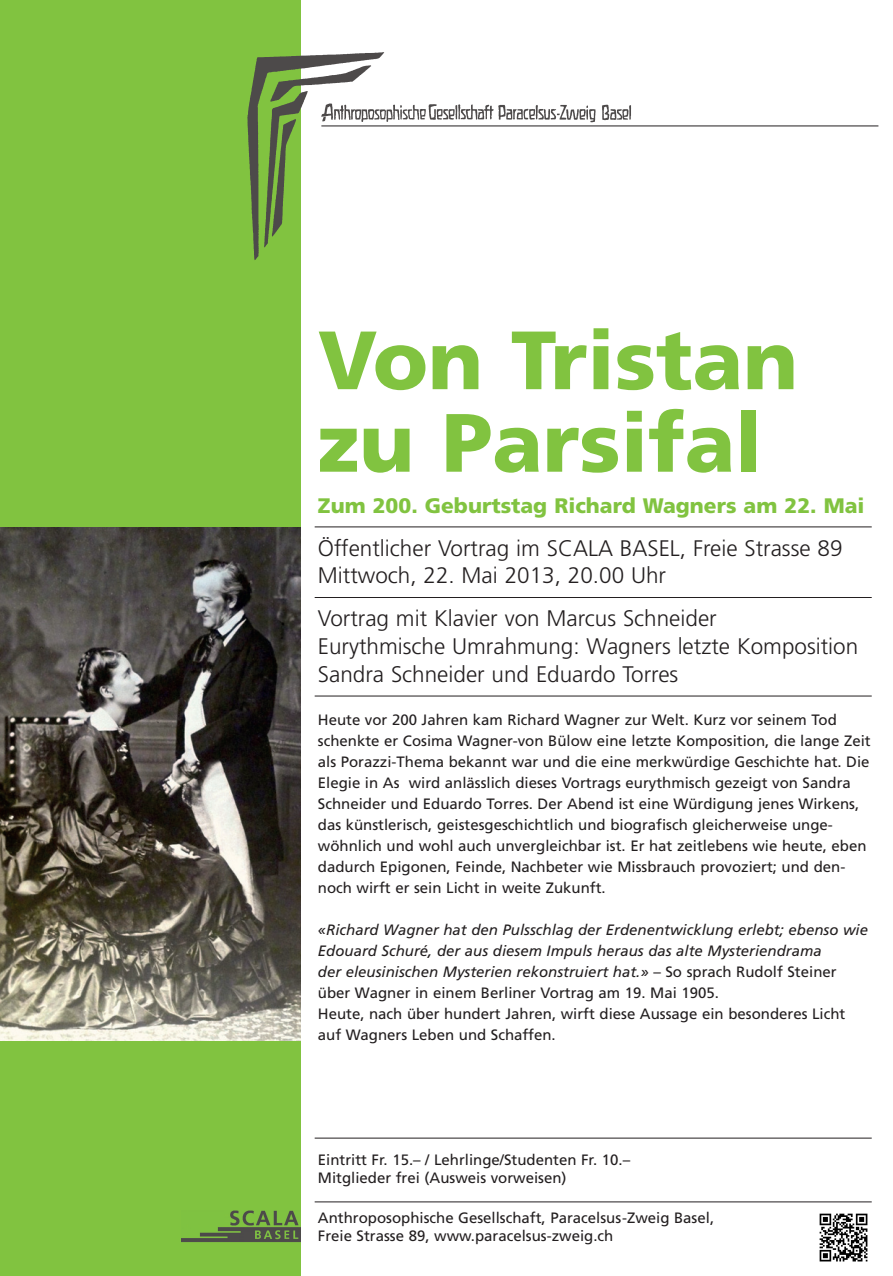
<style>
.page{position:relative;width:893px;height:1276px;background:#fff}
.page>*{position:absolute;margin:0;border:0;box-sizing:border-box;transform-origin:0 0}
.t1{font:900 82.5px/82.5px "Frutiger";color:#81c340}
.t2{font:300 22.5px/27.8px "Frutiger";color:#231f20}
.t3{font:900 21px "Frutiger";color:#81c340}
.t4{font:15px/21px "Frutiger";color:#231f20}
.t5{font:italic 15px/21px "Frutiger";color:#231f20}
.s1{font-style:normal}
</style>
<div class="page">
<div style="left:0;top:0;width:301px;height:1276px;background:#81c340"></div>
<img style="left:0;top:527px;width:301px;height:513px">
<img style="left:247px;top:52px;width:388px;height:208px">
<img style="left:182px;top:1211px;width:119px;height:31px">
<hr style="left:321px;top:126px;width:557px;height:1px;background:#231f20">
<hr style="left:315px;top:1201px;width:557px;height:1px;background:#231f20">
<hr style="left:315px;top:597px;width:557px;height:1px;background:#231f20">
<hr style="left:315px;top:527px;width:557px;height:1px;background:#231f20">
<hr style="left:315px;top:696px;width:557px;height:1px;background:#231f20">
<hr style="left:315px;top:1138px;width:557px;height:1px;background:#231f20">
<img style="left:819px;top:1213px;width:49px;height:49px">
<h1 class="t1" style="left:318px;top:326px;width:482px">Von Tristan zu Parsifal</h1>
<h3 class="t3" style="left:318px;top:497px;width:548px">Zum 200. Geburtstag Richard Wagners am 22. Mai</h3>
<h2 class="t2" style="left:318px;top:536px;width:526px">Öffentlicher Vortrag im SCALA BASEL, Freie Strasse 89<br>Mittwoch, 22. Mai 2013, 20.00 Uhr</h2>
<h2 class="t2" style="left:318px;top:606px;width:542px">Vortrag mit Klavier von Marcus Schneider<br>Eurythmische Umrahmung: Wagners letzte Komposition<br>Sandra Schneider und Eduardo Torres</h2>
<p class="t4" style="left:318px;top:711px;width:554px">Heute vor 200 Jahren kam Richard Wagner zur Welt. Kurz vor seinem Tod schenkte er Cosima Wagner-von Bülow eine letzte Komposition, die lange Zeit als Porazzi-Thema bekannt war und die eine merkwürdige Geschichte hat. Die Elegie in As wird anlässlich dieses Vortrags eurythmisch gezeigt von Sandra Schneider und Eduardo Torres. Der Abend ist eine Würdigung jenes Wirkens, das künstlerisch, geistesgeschichtlich und biografisch gleicherweise unge&shy;wöhnlich und wohl auch unvergleichbar ist. Er hat zeitlebens wie heute, eben dadurch Epigonen, Feinde, Nachbeter wie Missbrauch provoziert; und den&shy;noch wirft er sein Licht in weite Zukunft.</p>
<p class="t5" style="left:318px;top:921px;width:552px">«Richard Wagner hat den Pulsschlag der Erdenentwicklung erlebt; ebenso wie Edouard Schuré, der aus diesem Impuls heraus das alte Mysteriendrama<br>der eleusinischen Mysterien rekonstruiert hat.» <span class="s1">– So sprach Rudolf Steiner über Wagner in einem Berliner Vortrag am 19. Mai 1905.<br>Heute, nach über hundert Jahren, wirft diese Aussage ein besonderes Licht auf Wagners Leben und Schaffen.</span></p>
<p class="t4" style="left:318px;top:1152px;width:314px;line-height:18px">Eintritt Fr. 15.– / Lehrlinge/Studenten Fr. 10.–<br>Mitglieder frei (Ausweis vorweisen)</p>
<p class="t4" style="left:318px;top:1209px;width:398px;line-height:18px">Anthroposophische Gesellschaft, Paracelsus-Zweig Basel,<br>Freie Strasse 89, www.paracelsus-zweig.ch</p>
</div>
